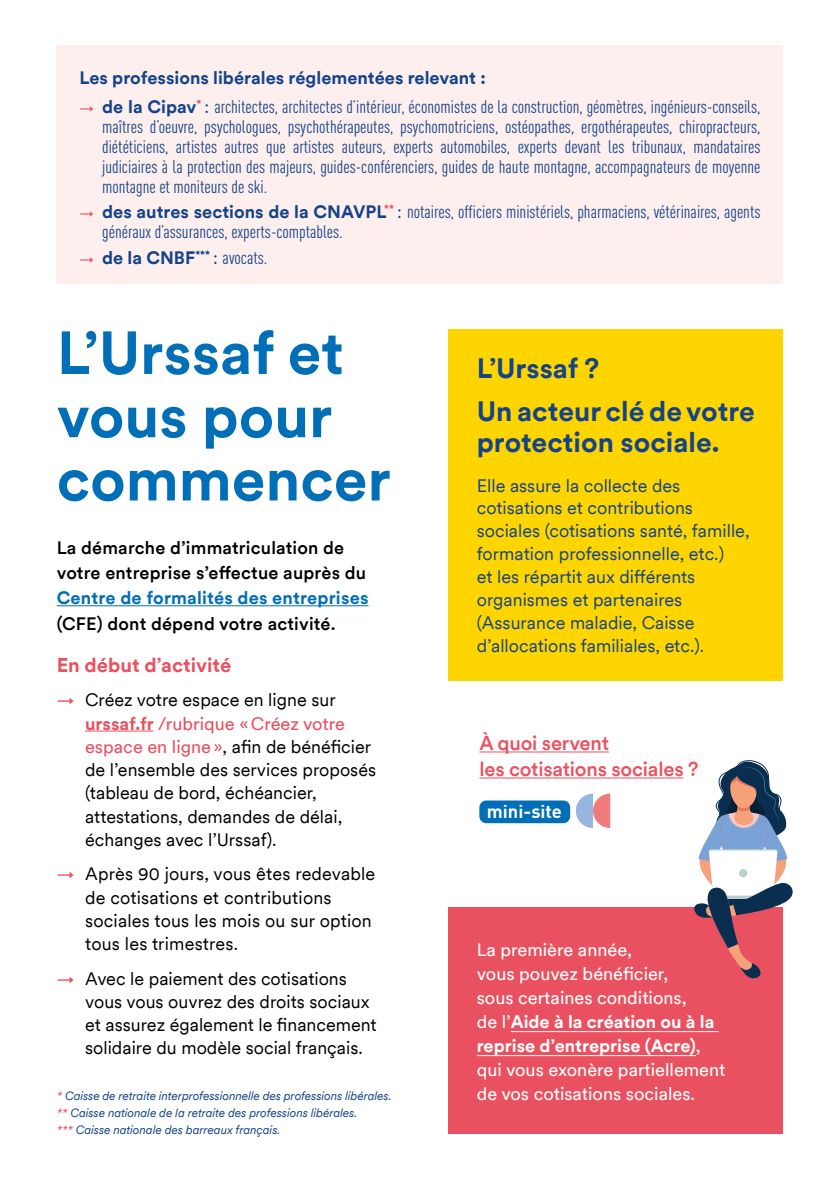
<style>
.page{position:relative;width:840px;height:1191px;background:#fff}
.page>*{position:absolute;margin:0;border:0;box-sizing:border-box;transform-origin:0 0}
.t1{font:700 60px/63.2px "Circular";color:#006fb8}
.t2{font:700 28px/31px "Circular";color:#154389}
.t3{font:500 20px/26px "Circular";letter-spacing:-.01em;color:#ea5160}
.t4{font:700 20px "Circular";color:#ea5160}
.t5{font:700 18.4px "DINOT";color:#fff}
.t6{font:condensed 18px/20px "DINOT";color:#154389;text-align:justify}
.t7{font:18px/23.2px "Circular";color:#000}
.t8{font:18px/23px "Circular";color:#154389}
.t9{font:18px/24px "Circular";color:#fff}
.t10{font:500 18px/25.2px "Circular";letter-spacing:.01em;color:#000}
.t11{font:700 18px "Circular";color:#154389}
.t12{font:italic 12px "Circular";letter-spacing:-.01em;color:#154389}
.s1{font-family:"Circular";font-stretch:normal;font-size:14px;color:#ea5160}
.s2{font-family:"Circular";font-weight:700;font-stretch:normal}
.s3{font-family:"Circular";font-stretch:normal}
.s4{font-weight:400;font-size:14px;color:#ea5160}
.s5{font-weight:400}
.s6{font-family:"DINOT";font-weight:400;font-stretch:condensed}
.s7{font-weight:700;color:#006fb8}
.s8{font-size:17px;color:#ea5160}
.s9{font-weight:700;color:#ea5160}
.s10{color:#ea5160}
.s11{font-weight:700}
</style>
<div class="page">
<hr style="left:57px;top:605px;width:311px;height:1px;background:#006fb8">
<hr style="left:85px;top:730px;width:68px;height:1px;background:#ea5160">
<div style="left:57px;top:45px;width:725px;height:238px;background:#fdefed"></div>
<div style="left:448px;top:907px;width:334px;height:227px;background:#ea5160"></div>
<hr style="left:510px;top:1031px;width:208px;height:1px;background:#fff">
<hr style="left:476px;top:1055px;width:219px;height:1px;background:#fff">
<div style="left:448px;top:329px;width:334px;height:351px;background:#ffd500"></div>
<hr style="left:479px;top:751px;width:129px;height:1px;background:#ea5160">
<hr style="left:479px;top:777px;width:204px;height:1px;background:#ea5160">
<div style="left:479px;top:800px;width:91px;height:23px;background:#006fb8;border-radius:7px"></div>
<svg style="left:575px;top:793px;width:35px;height:35px"></svg>
<svg style="left:694px;top:760px;width:99px;height:219px"></svg>
<p class="t11" style="left:79px;top:65px;width:407px">Les professions libérales réglementées relevant :</p>
<p class="t6" style="left:102px;top:96px;width:659px;text-indent:-23px"><span class="s1">→</span> <span class="s2">de la Cipav</span><sup>*</sup> <span class="s3">:</span> architectes, architectes d’intérieur, économistes de la construction, géomètres, ingénieurs-conseils, maîtres d’oeuvre, psychologues, psychothérapeutes, psychomotriciens, ostéopathes, ergothérapeutes, chiropracteurs, diététiciens, artistes autres que artistes auteurs, experts automobiles, experts devant les tribunaux, mandataires judiciaires à la protection des majeurs, guides-conférenciers, guides de haute montagne, accompagnateurs de moyenne montagne et moniteurs de ski.</p>
<p class="t6" style="left:102px;top:202px;width:659px;text-indent:-23px"><span class="s1">→</span> <span class="s2">des autres sections de la CNAVPL</span><sup>**</sup> <span class="s3">:</span> notaires, officiers ministériels, pharmaciens, vétérinaires, agents généraux d’assurances, experts-comptables.</p>
<p class="t11" style="left:79px;top:245px;width:189px"><span class="s4">→</span> de la CNBF<sup>***</sup> <span class="s5">:</span> <span class="s6">avocats.</span></p>
<p class="t1" style="left:57px;top:319px;width:335px">L’Urssaf et vous pour commencer</p>
<p class="t10" style="left:57px;top:534px;width:313px">La démarche d’immatriculation de votre entreprise s’effectue auprès du <span class="s7">Centre de formalités des entreprises </span>(CFE) dont dépend votre activité.</p>
<p class="t4" style="left:57px;top:651px;width:176px">En début d’activité</p>
<p class="t7" style="left:85px;top:688px;width:292px;text-indent:-28px"><span class="s8">→</span> Créez votre espace en ligne sur <span class="s9">urssaf.fr</span> <span class="s10">/rubrique «Créez votre espace en ligne»</span>, afin de bénéficier de l’ensemble des services proposés (tableau de bord, échéancier, attestations, demandes de délai, échanges avec l’Urssaf).</p>
<p class="t7" style="left:85px;top:861px;width:291px;text-indent:-28px"><span class="s8">→</span> Après 90 jours, vous êtes redevable de cotisations et contributions sociales tous les mois ou sur option tous les trimestres.</p>
<p class="t7" style="left:85px;top:966px;width:293px;text-indent:-28px"><span class="s8">→</span> Avec le paiement des cotisations vous vous ouvrez des droits sociaux et assurez également le financement solidaire du modèle social français.</p>
<p class="t12" style="left:57px;top:1087px;width:336px"><span class="s10">*</span> Caisse de retraite interprofessionnelle des professions libérales.</p>
<p class="t12" style="left:57px;top:1104px;width:302px"><span class="s10">**</span> Caisse nationale de la retraite des professions libérales.</p>
<p class="t12" style="left:57px;top:1122px;width:225px"><span class="s10">***</span> Caisse nationale des barreaux français.</p>
<p class="t2" style="left:476px;top:352px;width:124px">L’Urssaf ?</p>
<p class="t2" style="left:476px;top:394px;width:279px">Un acteur clé de votre protection sociale.</p>
<p class="t8" style="left:476px;top:473px;width:274px">Elle assure la collecte des cotisations et contributions sociales (cotisations santé, famille, formation professionnelle, etc.)<br>et les répartit aux différents organismes et partenaires (Assurance maladie, Caisse d’allocations familiales, etc.).</p>
<p class="t3" style="left:479px;top:729px;width:220px">À quoi servent<br>les cotisations sociales ?</p>
<p class="t5" style="left:486px;top:799px;width:76px">mini-site</p>
<p class="t9" style="left:476px;top:936px;width:250px">La première année,<br>vous pouvez bénéficier,<br>sous certaines conditions,<br>de l’<span class="s11">Aide à la création ou à la reprise d’entreprise (Acre)</span>, qui vous exonère partiellement de vos cotisations sociales.</p>
</div>
